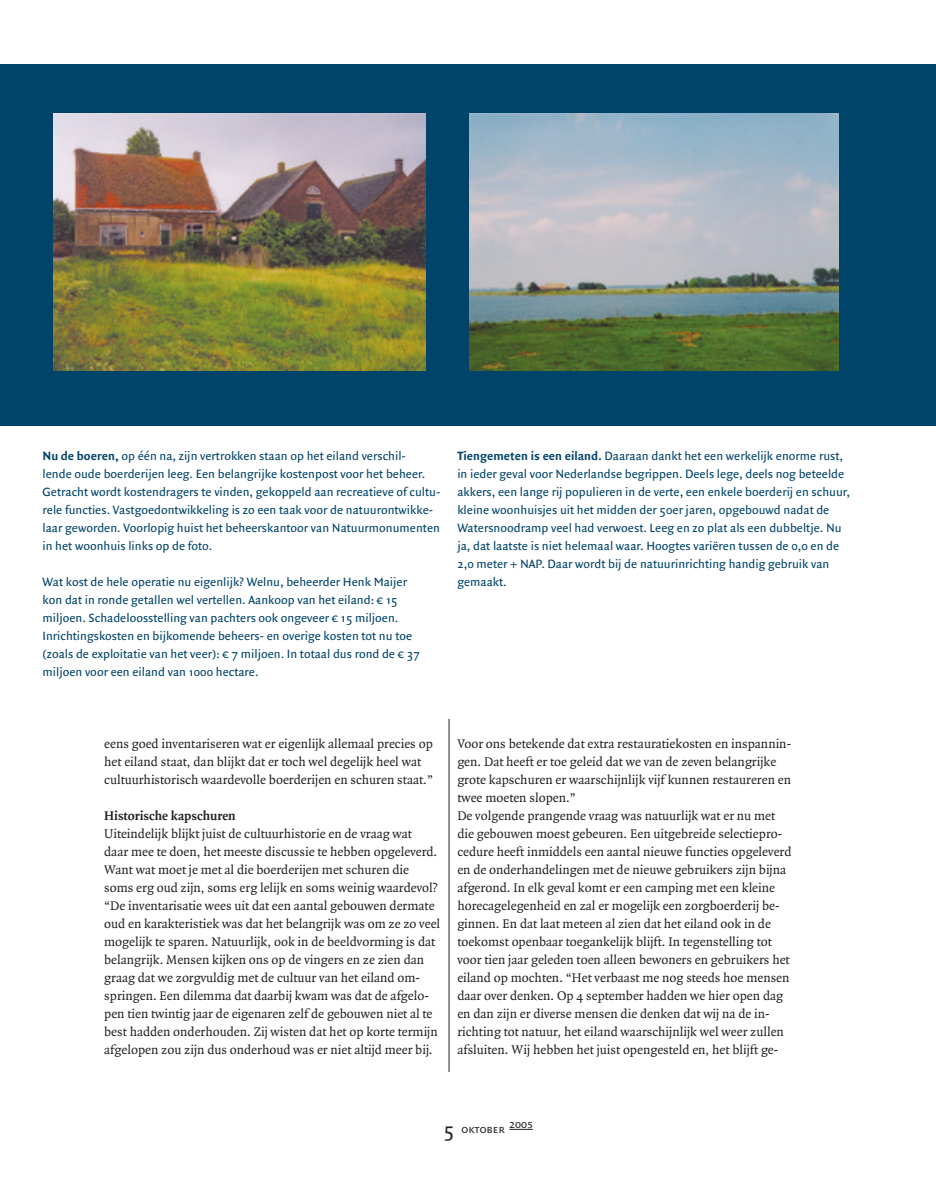
<style>
.page{position:relative;width:936px;height:1191px;background:#fff}
.page>*{position:absolute;margin:0;border:0;box-sizing:border-box;transform-origin:0 0}
.t1{font:13.5px/18px "Quadraat";color:#231f20}
.t2{font:700 13.5px "Quadraat";color:#231f20}
.t3{font:12.9px/18px "Quadraat Sans";color:#00446a}
.t4{font:12px "Quadraat Sans Caps";color:#231f20}
.s1{font-weight:700}
.s2{font-family:"Quadraat Sans";font-size:21px}
</style>
<div class="page">
<svg style="left:509px;top:1129px;width:24px;height:1px"></svg>
<hr style="left:449px;top:719px;width:1px;height:352px;background:#231f20">
<div style="left:0;top:64px;width:935px;height:361px;background:#00446a"></div>
<img style="left:54px;top:114px;width:371px;height:257px">
<img style="left:469px;top:114px;width:369px;height:257px">
<p class="t3" style="left:43px;top:447px;width:399px"><span class="s1">Nu de boeren,</span> op één na, zijn vertrokken staan op het eiland verschil-<br>lende oude boerderijen leeg. Een belangrijke kostenpost voor het beheer.<br>Getracht wordt kostendragers te vinden, gekoppeld aan recreatieve of cultu&shy;rele functies. Vastgoedontwikkeling is zo een taak voor de natuurontwikke&shy;laar geworden. Voorlopig huist het beheerskantoor van Natuurmonumenten in het woonhuis links op de foto.</p>
<p class="t3" style="left:43px;top:573px;width:379px">Wat kost de hele operatie nu eigenlijk? Welnu, beheerder Henk Maijer kon dat in ronde getallen wel vertellen. Aankoop van het eiland: € 15 miljoen. Schadeloosstelling van pachters ook ongeveer € 15 miljoen.<br>Inrichtingskosten en bijkomende beheers- en overige kosten tot nu toe (zoals de exploitatie van het veer): € 7 miljoen. In totaal dus rond de € 37 miljoen voor een eiland van 1000 hectare.</p>
<p class="t3" style="left:457px;top:447px;width:394px"><span class="s1">Tiengemeten is een eiland.</span> Daaraan dankt het een werkelijk enorme rust, in ieder geval voor Nederlandse begrippen. Deels lege, deels nog beteelde akkers, een lange rij populieren in de verte, een enkele boerderij en schuur, kleine woonhuisjes uit het midden der 50er jaren, opgebouwd nadat de Watersnoodramp veel had verwoest. Leeg en zo plat als een dubbeltje. Nu ja, dat laatste is niet helemaal waar. Hoogtes variëren tussen de 0,0 en de 2,0 meter + NAP. Daar wordt bij de natuurinrichting handig gebruik van gemaakt.</p>
<p class="t1" style="left:104px;top:735px;width:330px">eens goed inventariseren wat er eigenlijk allemaal precies op het eiland staat, dan blijkt dat er toch wel degelijk heel wat cultuurhistorisch waardevolle boerderijen en schuren staat.”</p>
<p class="t2" style="left:104px;top:808px;width:133px">Historische kapschuren</p>
<p class="t1" style="left:104px;top:825px;width:337px">Uiteindelijk blijkt juist de cultuurhistorie en de vraag wat<br>daar mee te doen, het meeste discussie te hebben opgeleverd.<br>Want wat moet je met al die boerderijen met schuren die soms erg oud zijn, soms erg lelijk en soms weinig waardevol? “De inventarisatie wees uit dat een aantal gebouwen dermate oud en karakteristiek was dat het belangrijk was om ze zo veel mogelijk te sparen. Natuurlijk, ook in de beeldvorming is dat belangrijk. Mensen kijken ons op de vingers en ze zien dan graag dat we zorgvuldig met de cultuur van het eiland om&shy;springen. Een dilemma dat daarbij kwam was dat de afgelo&shy;pen tien twintig jaar de eigenaren zelf de gebouwen niet al te best hadden onderhouden. Zij wisten dat het op korte termijn afgelopen zou zijn dus onderhoud was er niet altijd meer bij.</p>
<p class="t1" style="left:457px;top:735px;width:335px">Voor ons betekende dat extra restauratiekosten en inspannin&shy;gen. Dat heeft er toe geleid dat we van de zeven belangrijke grote kapschuren er waarschijnlijk vijf kunnen restaureren en twee moeten slopen.”<br>De volgende prangende vraag was natuurlijk wat er nu met die gebouwen moest gebeuren. Een uitgebreide selectiepro&shy;cedure heeft inmiddels een aantal nieuwe functies opgeleverd en de onderhandelingen met de nieuwe gebruikers zijn bijna afgerond. In elk geval komt er een camping met een kleine horecagelegenheid en zal er mogelijk een zorgboerderij be&shy;ginnen. En dat laat meteen al zien dat het eiland ook in de toekomst openbaar toegankelijk blijft. In tegenstelling tot voor tien jaar geleden toen alleen bewoners en gebruikers het eiland op mochten. “Het verbaast me nog steeds hoe mensen daar over denken. Op 4 september hadden we hier open dag en dan zijn er diverse mensen die denken dat wij na de in&shy;richting tot natuur, het eiland waarschijnlijk wel weer zullen afsluiten. Wij hebben het juist opengesteld en, het blijft ge-</p>
<p class="t4" style="left:444px;top:1121px;width:91px"><span class="s2">5</span> oktober 2005</p>
</div>
